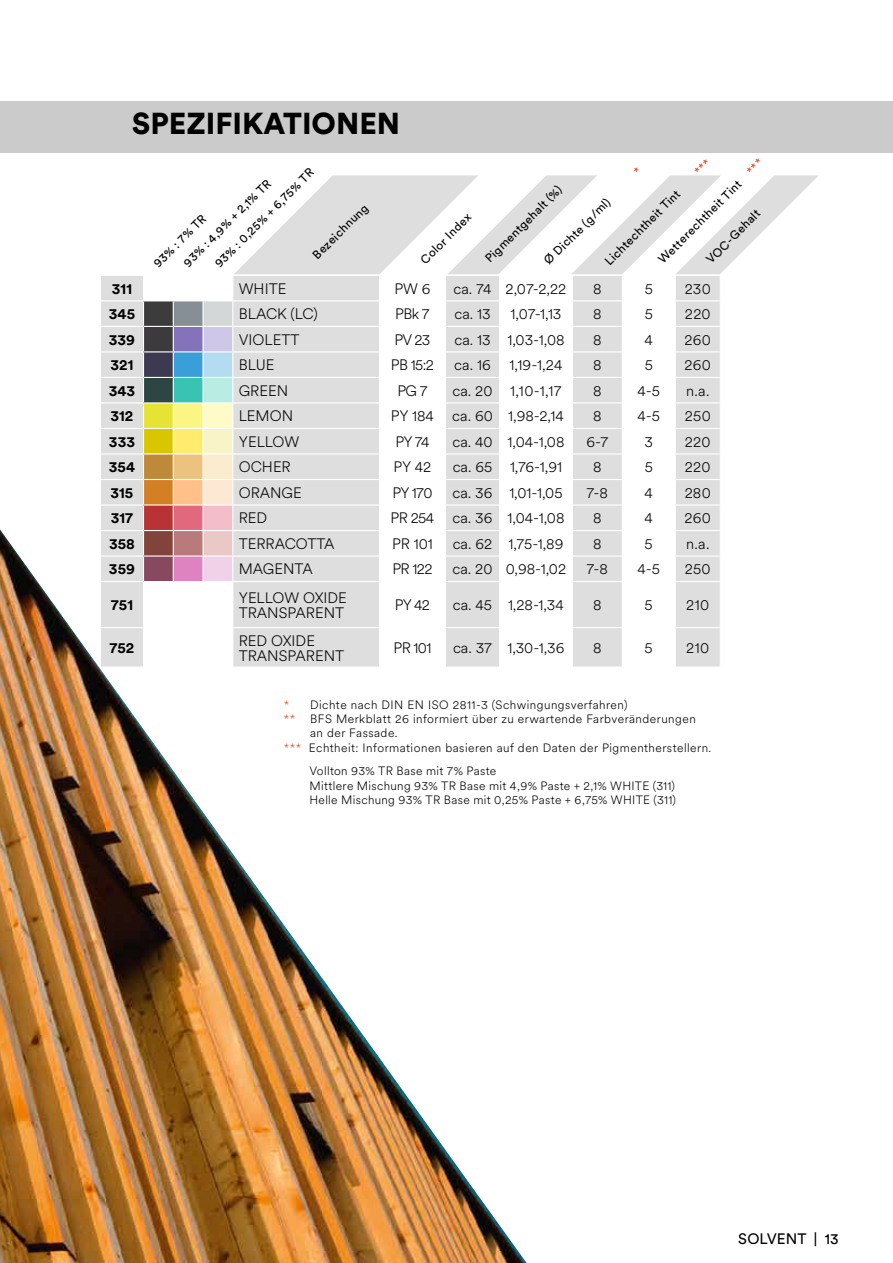
<style>
.page{position:relative;width:893px;height:1263px;background:#fff}
.page>*{position:absolute;margin:0;border:0;box-sizing:border-box;transform-origin:0 0}
.t1{font:900 30px "Circular XX";color:#000}
.t2{font:300 15px/15px "Circular XX";color:#000}
.t3{font:700 15px "Circular XX";color:#000}
.t4{font:15px "Circular XX";letter-spacing:.01em;color:#000}
.t5{font:300 12px/14.4px "Circular XX";letter-spacing:.04em;color:#000}
.t6{font:12px/20.9px "Circular XX";color:#000}
.s1{color:#e84924}
</style>
<div class="page">
<img style="left:0;top:152px;width:527px;height:1111px">
<div style="left:0;top:101px;width:893px;height:51px;background:#cbcbcc"></div>
<hr style="left:100px;top:666px;width:44px;height:2px;background:#fff">
<hr style="left:144px;top:666px;width:29px;height:2px;background:#fff">
<hr style="left:173px;top:666px;width:30px;height:2px;background:#fff">
<hr style="left:203px;top:666px;width:30px;height:2px;background:#fff">
<hr style="left:233px;top:666px;width:146px;height:2px;background:#fff">
<hr style="left:379px;top:666px;width:66px;height:2px;background:#fff">
<hr style="left:445px;top:666px;width:55px;height:2px;background:#fff">
<hr style="left:500px;top:666px;width:72px;height:2px;background:#fff">
<svg style="left:100px;top:158px;width:718px;height:509px"></svg>
<h1 class="t1" style="left:132px;top:103px;width:270px">SPEZIFIKATIONEN</h1>
<p class="t6" style="left:209px;top:257px;width:136px;rotate:-45deg">93% : 0,25% + 6,75% TR</p>
<p class="t6" style="left:163px;top:242px;width:119px;text-indent:-22px;rotate:-45deg">93% : 7% TR<br>93% : 4,9% + 2,1% TR</p>
<p class="t6" style="left:307px;top:249px;width:74px;rotate:-45deg">Bezeichnung</p>
<p class="t6" style="left:652px;top:254px;width:144px;rotate:-45deg">Wetterechtheit Tint <span class="s1">***</span></p>
<p class="t6" style="left:479px;top:252px;width:104px;rotate:-45deg">Pigmentgehalt (%)</p>
<p class="t6" style="left:599px;top:255px;width:102px;rotate:-45deg">Lichtechtheit Tint</p>
<p class="t6" style="left:538px;top:255px;width:90px;rotate:-45deg">Ø Dichte (g/ml)</p>
<p class="t6" style="left:415px;top:254px;width:68px;rotate:-45deg">Color Index</p>
<p class="t6" style="left:700px;top:254px;width:72px;rotate:-45deg">VOC-Gehalt</p>
<p class="t3" style="left:112px;top:278px;width:22px">311</p>
<p class="t2" style="left:239px;top:280px;width:49px">WHITE</p>
<p class="t2" style="left:394px;top:280px;width:38px">PW 6</p>
<p class="t2" style="left:453px;top:280px;width:114px">ca. 74 2,07-2,22</p>
<p class="t2" style="left:593px;top:280px;width:10px">8</p>
<p class="t2" style="left:645px;top:280px;width:10px">5</p>
<p class="t2" style="left:685px;top:280px;width:28px">230</p>
<p class="t3" style="left:109px;top:304px;width:28px">345</p>
<p class="t2" style="left:239px;top:306px;width:80px">BLACK (LC)</p>
<p class="t2" style="left:395px;top:306px;width:36px">PBk 7</p>
<p class="t2" style="left:454px;top:306px;width:38px">ca. 13</p>
<p class="t2" style="left:511px;top:306px;width:52px">1,07-1,13</p>
<p class="t2" style="left:593px;top:306px;width:10px">8</p>
<p class="t2" style="left:645px;top:306px;width:10px">5</p>
<p class="t2" style="left:685px;top:306px;width:27px">220</p>
<p class="t3" style="left:109px;top:329px;width:28px">339</p>
<p class="t2" style="left:239px;top:331px;width:62px">VIOLETT</p>
<p class="t2" style="left:394px;top:331px;width:37px">PV 23</p>
<p class="t2" style="left:454px;top:331px;width:112px">ca. 13 1,03-1,08</p>
<p class="t2" style="left:593px;top:331px;width:10px">8</p>
<p class="t2" style="left:645px;top:331px;width:10px">4</p>
<p class="t2" style="left:685px;top:331px;width:28px">260</p>
<p class="t3" style="left:111px;top:355px;width:24px">321</p>
<p class="t2" style="left:239px;top:357px;width:37px">BLUE</p>
<p class="t2" style="left:391px;top:357px;width:45px">PB 15:2</p>
<p class="t2" style="left:454px;top:357px;width:110px">ca. 16 1,19-1,24</p>
<p class="t2" style="left:593px;top:357px;width:10px">8</p>
<p class="t2" style="left:645px;top:357px;width:10px">5</p>
<p class="t2" style="left:685px;top:357px;width:28px">260</p>
<p class="t3" style="left:109px;top:380px;width:28px">343</p>
<p class="t2" style="left:239px;top:382px;width:51px">GREEN</p>
<p class="t2" style="left:397px;top:382px;width:32px">PG 7</p>
<p class="t2" style="left:453px;top:382px;width:111px">ca. 20 1,10-1,17</p>
<p class="t2" style="left:593px;top:382px;width:10px">8</p>
<p class="t2" style="left:637px;top:382px;width:24px">4-5</p>
<p class="t2" style="left:686px;top:382px;width:25px">n.a.</p>
<p class="t3" style="left:111px;top:406px;width:24px">312</p>
<p class="t2" style="left:239px;top:408px;width:56px">LEMON</p>
<p class="t2" style="left:391px;top:408px;width:174px">PY 184 ca. 60 1,98-2,14</p>
<p class="t2" style="left:593px;top:408px;width:10px">8</p>
<p class="t2" style="left:637px;top:408px;width:24px">4-5</p>
<p class="t2" style="left:685px;top:408px;width:27px">250</p>
<p class="t3" style="left:109px;top:431px;width:28px">333</p>
<p class="t2" style="left:239px;top:433px;width:62px">YELLOW</p>
<p class="t2" style="left:395px;top:433px;width:36px">PY 74</p>
<p class="t2" style="left:452px;top:433px;width:114px">ca. 40 1,04-1,08</p>
<p class="t2" style="left:586px;top:433px;width:23px">6-7</p>
<p class="t2" style="left:644px;top:433px;width:10px">3</p>
<p class="t2" style="left:685px;top:433px;width:27px">220</p>
<p class="t3" style="left:109px;top:457px;width:28px">354</p>
<p class="t2" style="left:239px;top:459px;width:54px">OCHER</p>
<p class="t2" style="left:394px;top:459px;width:39px">PY 42</p>
<p class="t2" style="left:453px;top:459px;width:111px">ca. 65 1,76-1,91</p>
<p class="t2" style="left:593px;top:459px;width:10px">8</p>
<p class="t2" style="left:645px;top:459px;width:10px">5</p>
<p class="t2" style="left:685px;top:459px;width:27px">220</p>
<p class="t3" style="left:111px;top:482px;width:24px">315</p>
<p class="t2" style="left:239px;top:484px;width:64px">ORANGE</p>
<p class="t2" style="left:392px;top:484px;width:41px">PY 170</p>
<p class="t2" style="left:452px;top:484px;width:112px">ca. 36 1,01-1,05</p>
<p class="t2" style="left:587px;top:484px;width:23px">7-8</p>
<p class="t2" style="left:645px;top:484px;width:10px">4</p>
<p class="t2" style="left:685px;top:484px;width:28px">280</p>
<p class="t3" style="left:111px;top:508px;width:24px">317</p>
<p class="t2" style="left:239px;top:510px;width:30px">RED</p>
<p class="t2" style="left:391px;top:510px;width:175px">PR 254 ca. 36 1,04-1,08</p>
<p class="t2" style="left:593px;top:510px;width:10px">8</p>
<p class="t2" style="left:645px;top:510px;width:10px">4</p>
<p class="t2" style="left:685px;top:510px;width:28px">260</p>
<p class="t3" style="left:109px;top:533px;width:27px">358</p>
<p class="t2" style="left:239px;top:536px;width:97px">TERRACOTTA</p>
<p class="t2" style="left:392px;top:536px;width:42px">PR 101</p>
<p class="t2" style="left:453px;top:536px;width:112px">ca. 62 1,75-1,89</p>
<p class="t2" style="left:593px;top:536px;width:10px">8</p>
<p class="t2" style="left:645px;top:536px;width:10px">5</p>
<p class="t2" style="left:686px;top:536px;width:25px">n.a.</p>
<p class="t3" style="left:109px;top:559px;width:27px">359</p>
<p class="t2" style="left:239px;top:561px;width:76px">MAGENTA</p>
<p class="t2" style="left:392px;top:561px;width:42px">PR 122</p>
<p class="t2" style="left:452px;top:561px;width:115px">ca. 20 0,98-1,02</p>
<p class="t2" style="left:587px;top:561px;width:23px">7-8</p>
<p class="t2" style="left:637px;top:561px;width:24px">4-5</p>
<p class="t2" style="left:685px;top:561px;width:27px">250</p>
<p class="t3" style="left:111px;top:595px;width:24px">751</p>
<p class="t2" style="left:239px;top:589px;width:110px">YELLOW OXIDE<br>TRANSPARENT</p>
<p class="t2" style="left:395px;top:597px;width:37px">PY 42</p>
<p class="t2" style="left:453px;top:597px;width:113px">ca. 45 1,28-1,34</p>
<p class="t2" style="left:593px;top:597px;width:10px">8</p>
<p class="t2" style="left:645px;top:597px;width:10px">5</p>
<p class="t2" style="left:686px;top:597px;width:25px">210</p>
<p class="t3" style="left:110px;top:637px;width:26px">752</p>
<p class="t2" style="left:239px;top:632px;width:107px">RED OXIDE<br>TRANSPARENT</p>
<p class="t2" style="left:394px;top:640px;width:39px">PR 101</p>
<p class="t2" style="left:453px;top:640px;width:113px">ca. 37 1,30-1,36</p>
<p class="t2" style="left:593px;top:640px;width:10px">8</p>
<p class="t2" style="left:645px;top:640px;width:10px">5</p>
<p class="t2" style="left:686px;top:640px;width:25px">210</p>
<p class="t5" style="left:284px;top:697px;width:345px"><span class="s1">*</span> Dichte nach DIN EN ISO 2811-3 (Schwingungsverfahren)</p>
<p class="t5" style="left:284px;top:711px;width:413px"><span class="s1">**</span> BFS Merkblatt 26 informiert über zu erwartende Farbveränderungen</p>
<p class="t5" style="left:310px;top:725px;width:89px">an der Fassade.</p>
<p class="t5" style="left:284px;top:740px;width:429px"><span class="s1">***</span> Echtheit: Informationen basieren auf den Daten der Pigmentherstellern.</p>
<p class="t5" style="left:309px;top:763px;width:368px">Vollton 93% TR Base mit 7% Paste<br>Mittlere Mischung 93% TR Base mit 4,9% Paste + 2,1% WHITE (311)<br>Helle Mischung 93% TR Base mit 0,25% Paste + 6,75% WHITE (311)</p>
<p class="t4" style="left:738px;top:1229px;width:102px">SOLVENT | 13</p>
</div>
